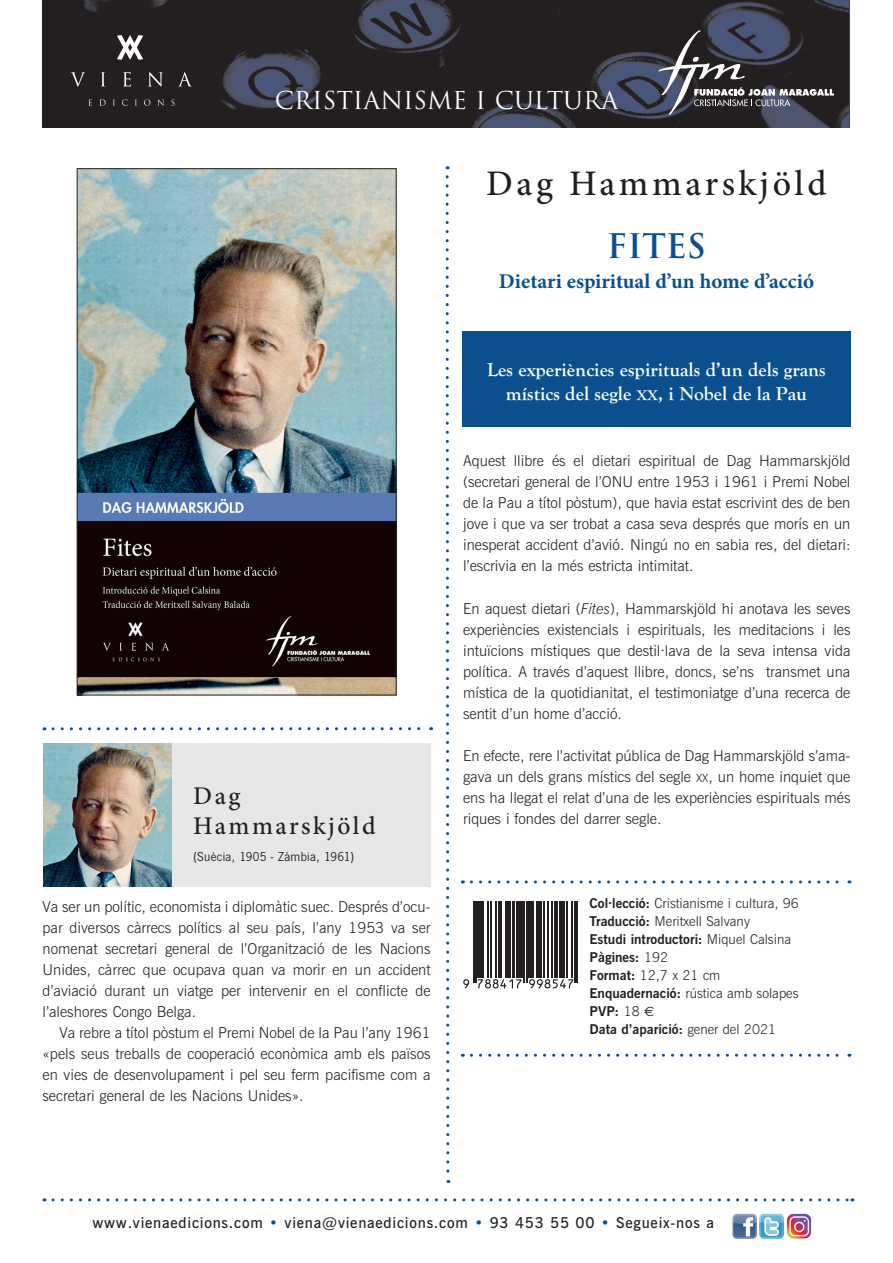
<style>
.page{position:relative;width:893px;height:1263px;background:#fff}
.page>*{position:absolute;margin:0;border:0;box-sizing:border-box;transform-origin:0 0}
.t1{font:500 36px "Minion Pro";letter-spacing:.095em;color:#231f20}
.t2{font:700 33px "Trajan";color:#0b4f8e}
.t3{font:500 25.5px/30px "Minion Pro";letter-spacing:.095em;color:#231f20}
.t4{font:24px "Trajan";color:#fff}
.t5{font:700 21px "Minion Pro";color:#0b4f8e}
.t6{font:700 19.5px/24px "Goudy Old Style T";color:#fff;text-align:center}
.t7{font:300 15px/21px "News Gothic BT";color:#231f20;text-align:justify}
.t8{font:600 15px "News Gothic BT";letter-spacing:.05em;color:#231f20}
.t9{font:300 13.5px/18px "News Gothic BT";color:#231f20}
.t10{font:13.5px "News Got T";letter-spacing:.025em;color:#231f20}
.s1{font-size:14.7px}
.s2{font-style:italic}
.s3{font-size:11.25px}
.s4{font-weight:700}
.s5{font-family:"Euro Sans";font-weight:400}
.s6{color:#0b4f8e}
</style>
<div class="page">
<img style="left:79px;top:170px;width:316px;height:523px">
<svg style="left:445px;top:166px;width:6px;height:1017px"></svg>
<svg style="left:53px;top:727px;width:379px;height:3px"></svg>
<svg style="left:471px;top:1054px;width:379px;height:3px"></svg>
<svg style="left:471px;top:880px;width:379px;height:3px"></svg>
<div style="left:462px;top:332px;width:388px;height:95px;background:#0b4f8e"></div>
<img style="left:43px;top:0;width:805px;height:128px">
<svg style="left:53px;top:1198px;width:800px;height:3px"></svg>
<svg style="left:464px;top:901px;width:113px;height:88px"></svg>
<svg style="left:463px;top:979px;width:6px;height:9px"></svg>
<hr style="left:473px;top:901px;width:1px;height:82px;background:#231f20">
<hr style="left:475px;top:901px;width:1px;height:82px;background:#231f20">
<hr style="left:477px;top:901px;width:4px;height:77px;background:#231f20">
<hr style="left:482px;top:901px;width:2px;height:77px;background:#231f20">
<hr style="left:487px;top:901px;width:1px;height:77px;background:#231f20">
<hr style="left:491px;top:901px;width:1px;height:77px;background:#231f20">
<hr style="left:495px;top:901px;width:1px;height:77px;background:#231f20">
<hr style="left:498px;top:901px;width:2px;height:77px;background:#231f20">
<hr style="left:501px;top:901px;width:1px;height:77px;background:#231f20">
<hr style="left:505px;top:901px;width:2px;height:77px;background:#231f20">
<hr style="left:508px;top:901px;width:3px;height:77px;background:#231f20">
<hr style="left:513px;top:901px;width:2px;height:77px;background:#231f20">
<svg style="left:478px;top:979px;width:43px;height:9px"></svg>
<hr style="left:516px;top:901px;width:3px;height:77px;background:#231f20">
<hr style="left:520px;top:901px;width:3px;height:77px;background:#231f20">
<hr style="left:524px;top:901px;width:1px;height:82px;background:#231f20">
<hr style="left:526px;top:901px;width:1px;height:82px;background:#231f20">
<hr style="left:528px;top:901px;width:4px;height:77px;background:#231f20">
<hr style="left:533px;top:901px;width:1px;height:77px;background:#231f20">
<hr style="left:536px;top:901px;width:3px;height:77px;background:#231f20">
<hr style="left:540px;top:901px;width:1px;height:77px;background:#231f20">
<hr style="left:544px;top:901px;width:1px;height:77px;background:#231f20">
<hr style="left:547px;top:901px;width:1px;height:77px;background:#231f20">
<hr style="left:551px;top:901px;width:1px;height:77px;background:#231f20">
<hr style="left:555px;top:901px;width:3px;height:77px;background:#231f20">
<hr style="left:559px;top:901px;width:1px;height:77px;background:#231f20">
<hr style="left:561px;top:901px;width:4px;height:77px;background:#231f20">
<svg style="left:529px;top:979px;width:44px;height:9px"></svg>
<hr style="left:567px;top:901px;width:1px;height:77px;background:#231f20">
<hr style="left:571px;top:901px;width:1px;height:77px;background:#231f20">
<hr style="left:575px;top:901px;width:1px;height:82px;background:#231f20">
<hr style="left:577px;top:901px;width:1px;height:82px;background:#231f20">
<img style="left:732px;top:1213px;width:80px;height:26px">
<div style="left:43px;top:743px;width:388px;height:143px;background:#e6e7e9"></div>
<img style="left:43px;top:743px;width:129px;height:143px">
<svg style="left:658px;top:30px;width:176px;height:85px;background:#46464e"></svg>
<svg style="left:70px;top:72px;width:15px;height:15px"></svg>
<svg style="left:101px;top:72px;width:5px;height:14px"></svg>
<svg style="left:123px;top:72px;width:8px;height:14px"></svg>
<svg style="left:148px;top:72px;width:15px;height:15px"></svg>
<svg style="left:178px;top:72px;width:14px;height:14px"></svg>
<svg style="left:88px;top:99px;width:4px;height:7px"></svg>
<svg style="left:99px;top:99px;width:7px;height:7px"></svg>
<svg style="left:113px;top:99px;width:2px;height:7px"></svg>
<svg style="left:122px;top:99px;width:6px;height:7px"></svg>
<svg style="left:135px;top:99px;width:2px;height:7px"></svg>
<svg style="left:144px;top:99px;width:6px;height:7px"></svg>
<svg style="left:157px;top:99px;width:7px;height:7px"></svg>
<svg style="left:171px;top:99px;width:4px;height:7px"></svg>
<svg style="left:117px;top:35px;width:26px;height:25px"></svg>
<h3 class="t4" style="left:275px;top:85px;width:345px">CRISTIANISME I CULTURA</h3>
<h1 class="t1" style="left:486px;top:160px;width:342px">Dag Hammarskjöld</h1>
<h2 class="t2" style="left:607px;top:226px;width:100px">FITES</h2>
<h3 class="t5" style="left:499px;top:267px;width:317px">Dietari espiritual d’un home d’acció</h3>
<h3 class="t3" style="left:193px;top:781px;width:184px">Dag<br>Hammarskjöld</h3>
<p class="t10" style="left:193px;top:849px;width:163px">(Suècia, 1905 - Zàmbia, 1961)</p>
<p class="t7" style="left:43px;top:895px;width:390px">Va ser un polític, economista i diplomàtic suec. Després d’ocu&shy;par diversos càrrecs polítics al seu país, l’any 1953 va ser nomenat secretari general de l’Organització de les Nacions Unides, càrrec que ocupava quan va morir en un accident d’aviació durant un viatge per intervenir en el conflicte de l’aleshores Congo Belga.</p>
<p class="t7" style="left:43px;top:1021px;width:390px;text-indent:17px">Va rebre a títol pòstum el Premi Nobel de la Pau l’any 1961 «pels seus treballs de cooperació econòmica amb els països en vies de desenvolupament i pel seu ferm pacifisme com a secretari general de les Nacions Unides».</p>
<h3 class="t6" style="left:487px;top:358px;width:340px">Les experiències espirituals d’un dels grans místics del segle <span class="s1">xx</span>, i Nobel de la Pau</h3>
<p class="t7" style="left:463px;top:450px;width:389px">Aquest llibre és el dietari espiritual de Dag Hammarskjöld (secretari general de l’ONU entre 1953 i 1961 i Premi Nobel de la Pau a títol pòstum), que havia estat escrivint des de ben jove i que va ser trobat a casa seva després que morís en un inesperat accident d’avió. Ningú no en sabia res, del dietari: l’escrivia en la més estricta intimitat.</p>
<p class="t7" style="left:463px;top:597px;width:389px">En aquest dietari (<span class="s2">Fites</span>), Hammarskjöld hi anotava les seves experiències existencials i espirituals, les meditacions i les intuïcions místiques que destil·lava de la seva intensa vida política. A través d’aquest llibre, doncs, se’ns transmet una mística de la quotidianitat, el testimoniatge d’una recerca de sentit d’un home d’acció.</p>
<p class="t7" style="left:463px;top:744px;width:389px">En efecte, rere l’activitat pública de Dag Hammarskjöld s’ama&shy;gava un dels grans místics del segle <span class="s3">xx</span>, un home inquiet que ens ha llegat el relat d’una de les experiències espirituals més riques i fondes del darrer segle.</p>
<p class="t9" style="left:589px;top:894px;width:211px"><span class="s4">Col·lecció:</span> Cristianisme i cultura, 96<br><span class="s4">Traducció:</span> Meritxell Salvany<br><span class="s4">Estudi introductori:</span> Miquel Calsina<br><span class="s4">Pàgines:</span> 192<br><span class="s4">Format:</span> 12,7 x 21 cm<br><span class="s4">Enquadernació:</span> rústica amb solapes<br><span class="s4">PVP:</span> 18 <span class="s5">€<br></span><span class="s4">Data d’aparició:</span> gener del 2021</p>
<p class="t8" style="left:92px;top:1213px;width:623px">www.vienaedicions.com <span class="s6">•</span> viena@vienaedicions.com <span class="s6">•</span> 93 453 55 00 <span class="s6">•</span> Segueix-nos a</p>
</div>
